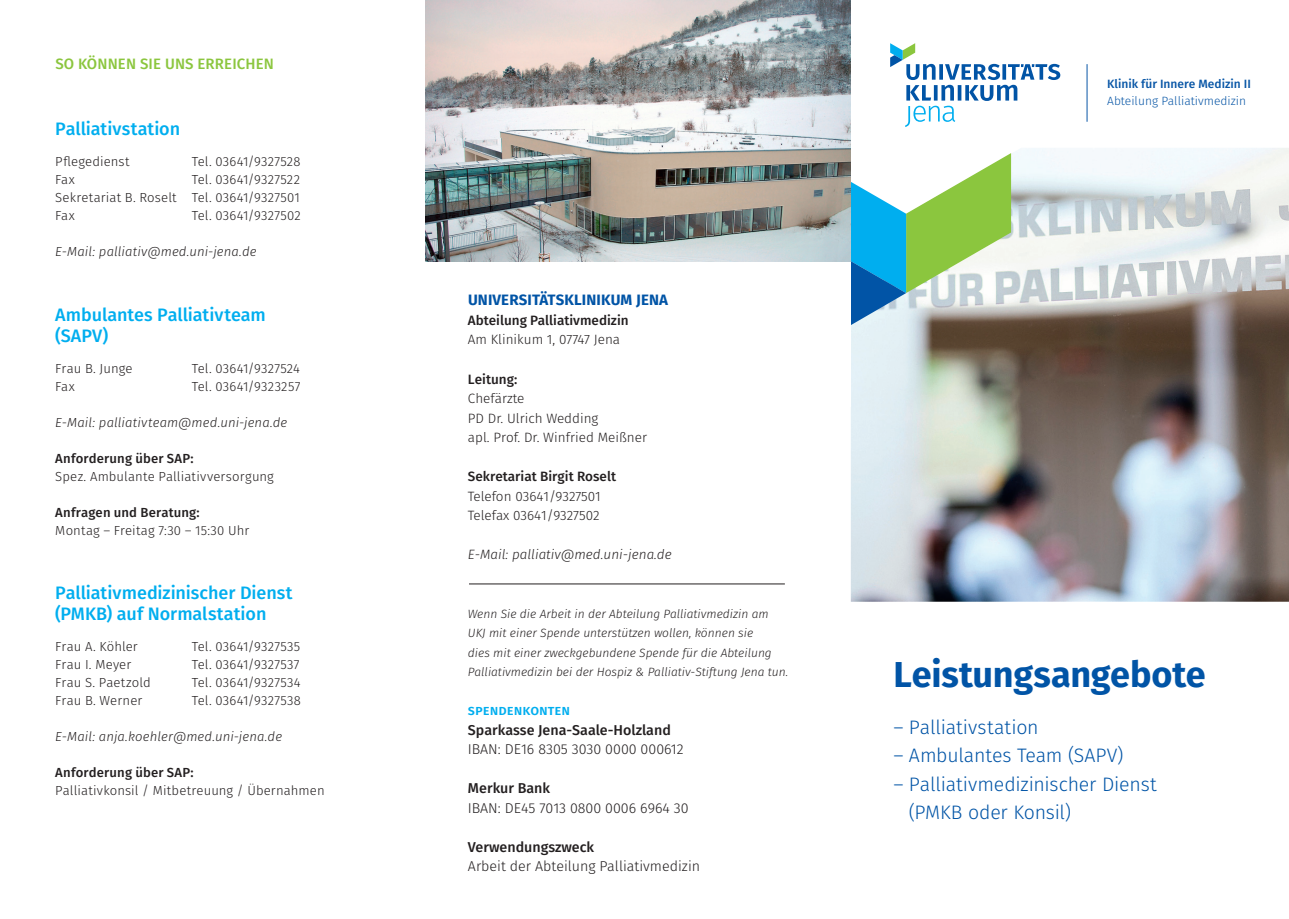
<style>
.page{position:relative;width:1289px;height:919px;background:#fff}
.page>*{position:absolute;margin:0;border:0;box-sizing:border-box;transform-origin:0 0}
.t1{font:700 36px "Fira Sans";letter-spacing:-.005em;color:#0154a6}
.t2{font:300 19.5px/28.5px "Fira Sans";letter-spacing:-.005em;color:#0154a6}
.t3{font:500 18px/21px "Fira Sans";letter-spacing:-.005em;color:#00aeef}
.t4{font:700 15px "Fira Sans";letter-spacing:.01em;color:#0154a6}
.t5{font:500 15px "Fira Sans";letter-spacing:.01em;color:#8bc63e}
.t6{font:300 14.25px "Fira Sans";color:#231f20}
.t7{font:500 14.25px "Fira Sans";color:#231f20}
.t8{font:500 14.25px "Fira Sans";color:#00aeef}
.t9{font:300 13.5px/19.5px "Fira Sans";color:#231f20}
.t10{font:500 13.5px "Fira Sans";color:#231f20}
.t11{font:italic 300 13.5px "Fira Sans";color:#231f20}
.t12{font:300 13.2px/18px "Fira Sans";letter-spacing:.015em;color:#231f20;text-align:justify}
.t13{font:italic 300 13.2px "Fira Sans";letter-spacing:.005em;color:#231f20}
.t14{font:500 13.2px "Fira Sans";letter-spacing:.015em;color:#231f20}
.t15{font:italic 300 12px/19.5px "Fira Sans";color:#231f20}
.t16{font:300 12px "Fira Sans";color:#0856a6}
.t17{font:500 12px "Fira Sans";color:#0856a6}
</style>
<div class="page">
<img style="left:850px;top:148px;width:438px;height:453px">
<svg style="left:850px;top:153px;width:161px;height:201px"></svg>
<svg style="left:890px;top:43px;width:170px;height:84px"></svg>
<hr style="left:1086px;top:64px;width:1px;height:58px;background:#0856a6">
<hr style="left:469px;top:583px;width:315px;height:1px;background:#231f20">
<img style="left:425px;top:0;width:425px;height:261px">
<p class="t5" style="left:55px;top:52px;width:220px">SO KÖNNEN SIE UNS ERREICHEN</p>
<h3 class="t3" style="left:55px;top:118px;width:126px">Palliativstation</h3>
<p class="t12" style="left:55px;top:152px;width:76px">Pflegedienst</p>
<p class="t12" style="left:192px;top:152px;width:110px">Tel. 03641/9327528</p>
<p class="t12" style="left:55px;top:170px;width:21px">Fax</p>
<p class="t12" style="left:55px;top:170px;width:246px;text-indent:137px">Tel. 03641/9327522<br>Sekretariat B. Roselt Tel. 03641/9327501<br>Fax</p>
<p class="t12" style="left:192px;top:206px;width:110px">Tel. 03641/9327502</p>
<p class="t13" style="left:55px;top:242px;width:203px">E-Mail: palliativ@med.uni-jena.de</p>
<h3 class="t3" style="left:55px;top:303px;width:212px">Ambulantes Palliativteam (SAPV)</h3>
<p class="t12" style="left:55px;top:359px;width:79px">Frau B. Junge</p>
<p class="t12" style="left:192px;top:359px;width:109px">Tel. 03641/9327524</p>
<p class="t12" style="left:55px;top:377px;width:21px">Fax</p>
<p class="t12" style="left:192px;top:377px;width:110px">Tel. 03641/9323257</p>
<p class="t13" style="left:55px;top:412px;width:234px">E-Mail: palliativteam@med.uni-jena.de</p>
<p class="t14" style="left:55px;top:447px;width:140px">Anforderung über SAP:</p>
<p class="t12" style="left:55px;top:467px;width:220px">Spez. Ambulante Palliativversorgung</p>
<p class="t14" style="left:55px;top:501px;width:146px">Anfragen und Beratung:</p>
<p class="t12" style="left:55px;top:521px;width:195px">Montag – Freitag 7:30 – 15:30 Uhr</p>
<h3 class="t3" style="left:55px;top:581px;width:239px">Palliativmedizinischer Dienst (PMKB) auf Normalstation</h3>
<p class="t12" style="left:55px;top:637px;width:84px">Frau A. Köhler</p>
<p class="t12" style="left:192px;top:637px;width:110px">Tel. 03641/9327535</p>
<p class="t12" style="left:55px;top:655px;width:78px">Frau I. Meyer</p>
<p class="t12" style="left:192px;top:655px;width:109px">Tel. 03641/9327537</p>
<p class="t12" style="left:55px;top:673px;width:97px">Frau S. Paetzold</p>
<p class="t12" style="left:192px;top:673px;width:110px">Tel. 03641/9327534</p>
<p class="t12" style="left:55px;top:691px;width:89px">Frau B. Werner</p>
<p class="t12" style="left:192px;top:691px;width:111px">Tel. 03641/9327538</p>
<p class="t13" style="left:55px;top:727px;width:228px">E-Mail: anja.koehler@med.uni-jena.de</p>
<p class="t14" style="left:55px;top:761px;width:140px">Anforderung über SAP:</p>
<p class="t12" style="left:55px;top:781px;width:271px">Palliativkonsil / Mitbetreuung / Übernahmen</p>
<p class="t4" style="left:468px;top:287px;width:201px">UNIVERSITÄTSKLINIKUM JENA</p>
<p class="t10" style="left:468px;top:309px;width:162px">Abteilung Palliativmedizin</p>
<p class="t9" style="left:468px;top:330px;width:154px">Am Klinikum 1, 07747 Jena</p>
<p class="t10" style="left:468px;top:368px;width:51px">Leitung:</p>
<p class="t9" style="left:468px;top:388px;width:181px">Chefärzte<br>PD Dr. Ulrich Wedding<br>apl. Prof. Dr. Winfried Meißner</p>
<p class="t10" style="left:468px;top:465px;width:150px">Sekretariat Birgit Roselt</p>
<p class="t9" style="left:468px;top:486px;width:134px">Telefon 03641/9327501<br>Telefax 03641/9327502</p>
<p class="t11" style="left:468px;top:545px;width:205px">E-Mail: palliativ@med.uni-jena.de</p>
<p class="t15" style="left:468px;top:603px;width:322px">Wenn Sie die Arbeit in der Abteilung Palliativmedizin am UKJ mit einer Spende unterstützen wollen, können sie<br>dies mit einer zweckgebundene Spende für die Abteilung Palliativmedizin bei der Hospiz &amp; Palliativ-Stiftung Jena tun.</p>
<p class="t8" style="left:468px;top:698px;width:104px">spendenkonten</p>
<p class="t7" style="left:468px;top:718px;width:204px">Sparkasse Jena-Saale-Holzland</p>
<p class="t6" style="left:468px;top:739px;width:217px">IBAN: DE16 8305 3030 0000 000612</p>
<p class="t7" style="left:468px;top:776px;width:84px">Merkur Bank</p>
<p class="t6" style="left:468px;top:797px;width:222px">IBAN: DE45 7013 0800 0006 6964 30</p>
<p class="t7" style="left:468px;top:835px;width:128px">Verwendungszweck</p>
<p class="t6" style="left:468px;top:856px;width:234px">Arbeit der Abteilung Palliativmedizin</p>
<p class="t17" style="left:1107px;top:75px;width:145px">Klinik für Innere Medizin II</p>
<p class="t16" style="left:1107px;top:92px;width:140px">Abteilung Palliativmedizin</p>
<h1 class="t1" style="left:893px;top:643px;width:314px">Leistungsangebote</h1>
<h2 class="t2" style="left:893px;top:712px;width:147px">– Palliativstation</h2>
<h2 class="t2" style="left:893px;top:741px;width:232px">– Ambulantes Team (SAPV)</h2>
<h2 class="t2" style="left:908px;top:769px;width:249px;text-indent:-16px">– Palliativmedizinischer Dienst (PMKB oder Konsil)</h2>
</div>
